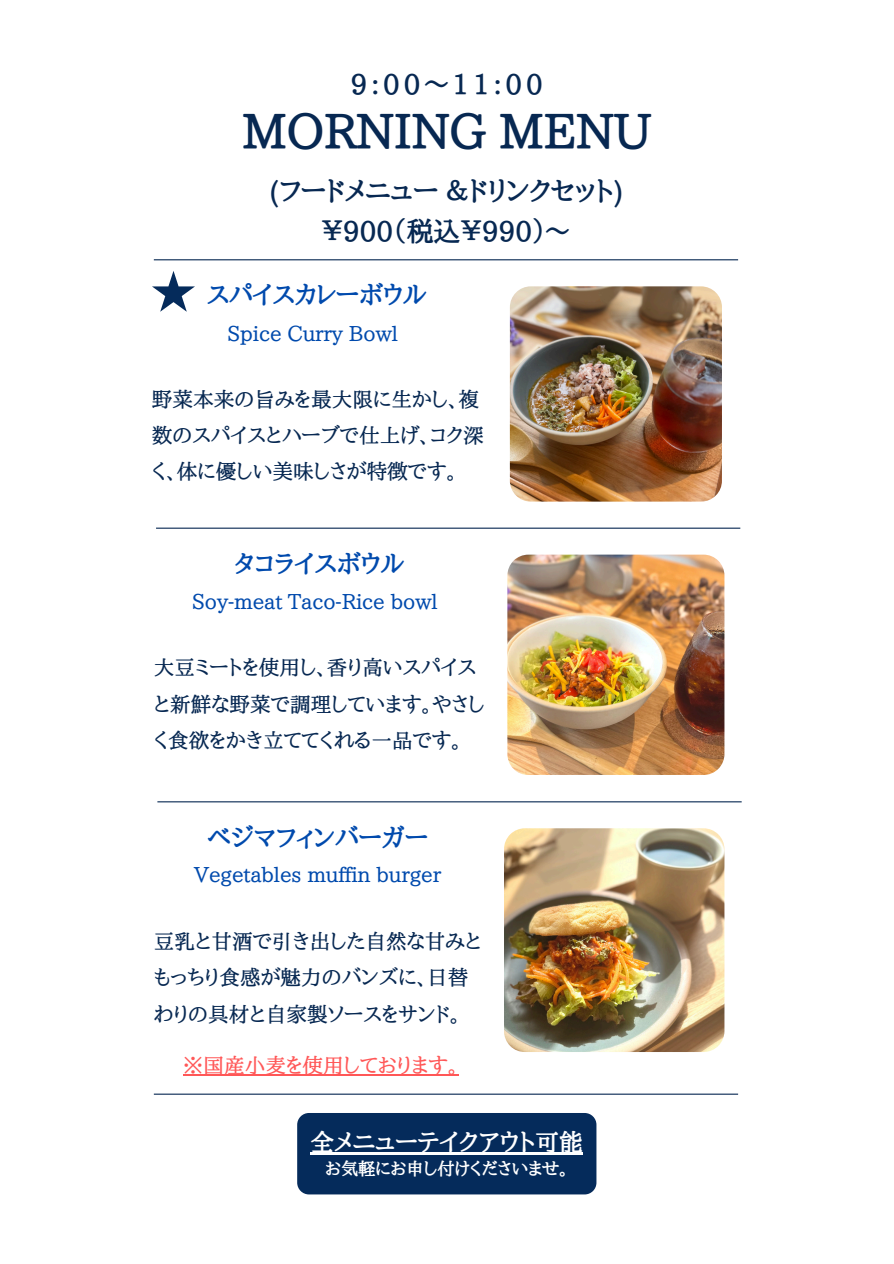
<style>
.page{position:relative;width:894px;height:1264px;background:#fff}
.page>*{position:absolute;margin:0;border:0;box-sizing:border-box;transform-origin:0 0}
.t1{font:700 46.5px "Aozora Mincho";color:#072852}
.t2{font:700 26.85px "Aozora Mincho";color:#072852}
.t3{font:700 24.75px "Aozora Mincho";color:#004aad}
.t4{font:700 24px "Aozora Mincho";color:#fff}
.t5{font:500 20.7px/36.3px "Aozora Mincho";color:#072852}
.t6{font:500 20.7px "Aozora Mincho";color:#004aad}
.t7{font:500 20.7px "Aozora Mincho";color:#ff5757}
.t8{font:700 17.25px "Aozora Mincho";color:#fff}
</style>
<div class="page">
<hr style="left:154px;top:259px;width:583px;height:1px;background:#072852">
<hr style="left:156px;top:527px;width:584px;height:1px;background:#072852">
<img style="left:509px;top:286px;width:212px;height:215px;border-radius:21px">
<hr style="left:157px;top:801px;width:584px;height:1px;background:#072852">
<img style="left:507px;top:554px;width:217px;height:221px">
<hr style="left:154px;top:1093px;width:583px;height:1px;background:#072852">
<hr style="left:183px;top:1074px;width:275px;height:2px;background:#ff5757">
<img style="left:504px;top:828px;width:220px;height:224px">
<svg style="left:152px;top:271px;width:43px;height:41px"></svg>
<div style="left:297px;top:1112px;width:299px;height:82px;background:#052b5b;border-radius:12px"></div>
<hr style="left:310px;top:1152px;width:273px;height:2px;background:#fff">
<h1 class="t2" style="left:351px;top:70px;width:193px">9:00〜11:00</h1>
<h2 class="t1" style="left:242px;top:107px;width:409px">MORNING MENU</h2>
<h2 class="t2" style="left:269px;top:177px;width:355px">(フードメニュー＆ドリンクセット)</h2>
<h2 class="t2" style="left:321px;top:218px;width:249px">￥900（税込¥990）〜</h2>
<h4 class="t3" style="left:207px;top:283px;width:221px">スパイスカレーボウル</h4>
<h2 class="t6" style="left:227px;top:322px;width:172px">Spice Curry Bowl</h2>
<h4 class="t5" style="left:152px;top:380px;width:333px">野菜本来の旨みを最大限に生かし、複数のスパイスとハーブで仕上げ、コク深く、体に優しい美味しさが特徴です。</h4>
<p class="t3" style="left:234px;top:551px;width:172px">タコライスボウル</p>
<h2 class="t6" style="left:192px;top:590px;width:247px">Soy-meat Taco-Rice bowl</h2>
<p class="t5" style="left:154px;top:649px;width:332px">大豆ミートを使用し、香り高いスパイスと新鮮な野菜で調理しています。やさしく食欲をかき立ててくれる一品です。</p>
<h4 class="t3" style="left:207px;top:824px;width:222px">ベジマフィンバーガー</h4>
<p class="t6" style="left:194px;top:863px;width:248px">Vegetables muffin burger</p>
<p class="t5" style="left:154px;top:922px;width:329px">豆乳と甘酒で引き出した自然な甘みともっちり食感が魅力のバンズに、日替わりの具材と自家製ソースをサンド。</p>
<h2 class="t7" style="left:183px;top:1054px;width:277px">※国産小麦を使用しております。</h2>
<h4 class="t4" style="left:310px;top:1129px;width:274px">全メニューテイクアウト可能</h4>
<h4 class="t8" style="left:325px;top:1159px;width:244px">お気軽にお申し付けくださいませ。</h4>
</div>
